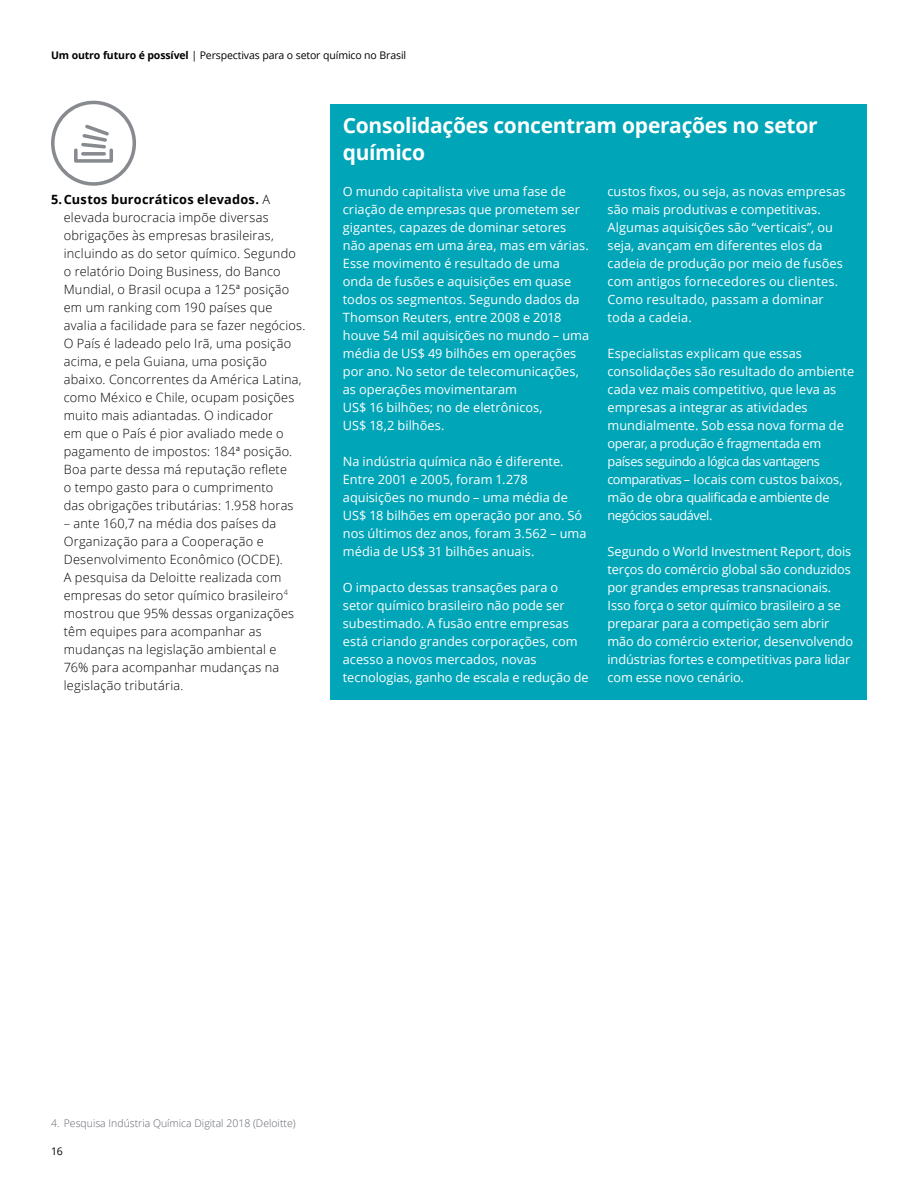
<style>
.page{position:relative;width:918px;height:1188px;background:#fff}
.page>*{position:absolute;margin:0;border:0;box-sizing:border-box;transform-origin:0 0}
.t1{font:700 21px/27px "Open Sans";letter-spacing:-.015em;color:#fff}
.t2{font:12.75px/18px "Open Sans";color:#fff}
.t3{font:300 12.75px/18px "Open Sans";letter-spacing:.02em;color:#000}
.t4{font:10.5px "Open Sans";letter-spacing:-.01em;color:#000}
.t5{font:300 10.5px "Open Sans";color:#5f636a}
.s1{font-weight:700}
</style>
<div class="page">
<svg style="left:51px;top:101px;width:85px;height:85px"></svg>
<div style="left:330px;top:104px;width:537px;height:595px;background:#00a5b8"></div>
<p class="t4" style="left:51px;top:48px;width:357px"><span class="s1">Um outro futuro é possível</span> | Perspectivas para o setor químico no Brasil</p>
<p class="t3" style="left:64px;top:190px;width:243px;text-indent:-13px"><span class="s1">5.Custos burocráticos elevados.</span> A elevada burocracia impõe diversas obrigações às empresas brasileiras, incluindo as do setor químico. Segundo o relatório Doing Business, do Banco Mundial, o Brasil ocupa a 125ª posição em um ranking com 190 países que avalia a facilidade para se fazer negócios.<br>O País é ladeado pelo Irã, uma posição acima, e pela Guiana, uma posição abaixo. Concorrentes da América Latina, como México e Chile, ocupam posições muito mais adiantadas. O indicador<br>em que o País é pior avaliado mede o pagamento de impostos: 184ª posição.<br>Boa parte dessa má reputação reflete<br>o tempo gasto para o cumprimento<br>das obrigações tributárias: 1.958 horas</p>
<p class="t3" style="left:64px;top:514px;width:232px">– ante 160,7 na média dos países da Organização para a Cooperação e Desenvolvimento Econômico (OCDE).<br>A pesquisa da Deloitte realizada com empresas do setor químico brasileiro<sup>4 </sup>mostrou que 95% dessas organizações têm equipes para acompanhar as mudanças na legislação ambiental e 76% para acompanhar mudanças na legislação tributária.</p>
<h1 class="t1" style="left:343px;top:111px;width:476px">Consolidações concentram operações no setor químico</h1>
<p class="t2" style="left:343px;top:182px;width:248px">O mundo capitalista vive uma fase de criação de empresas que prometem ser gigantes, capazes de dominar setores não apenas em uma área, mas em várias.<br>Esse movimento é resultado de uma onda de fusões e aquisições em quase todos os segmentos. Segundo dados da Thomson Reuters, entre 2008 e 2018 houve 54 mil aquisições no mundo – uma média de US$ 49 bilhões em operações por ano. No setor de telecomunicações, as operações movimentaram<br>US$ 16 bilhões; no de eletrônicos,<br>US$ 18,2 bilhões.</p>
<p class="t2" style="left:343px;top:452px;width:245px">Na indústria química não é diferente.<br>Entre 2001 e 2005, foram 1.278 aquisições no mundo – uma média de US$ 18 bilhões em operação por ano. Só nos últimos dez anos, foram 3.562 – uma média de US$ 31 bilhões anuais.</p>
<p class="t2" style="left:343px;top:578px;width:247px">O impacto dessas transações para o setor químico brasileiro não pode ser subestimado. A fusão entre empresas está criando grandes corporações, com acesso a novos mercados, novas tecnologias, ganho de escala e redução de</p>
<p class="t2" style="left:608px;top:182px;width:240px">custos fixos, ou seja, as novas empresas são mais produtivas e competitivas.<br>Algumas aquisições são “verticais”, ou seja, avançam em diferentes elos da cadeia de produção por meio de fusões com antigos fornecedores ou clientes.<br>Como resultado, passam a dominar toda a cadeia.</p>
<p class="t2" style="left:608px;top:344px;width:248px">Especialistas explicam que essas consolidações são resultado do ambiente cada vez mais competitivo, que leva as empresas a integrar as atividades mundialmente. Sob essa nova forma de operar, a produção é fragmentada em países seguindo a lógica das vantagens comparativas – locais com custos baixos, mão de obra qualificada e ambiente de negócios saudável.</p>
<p class="t2" style="left:608px;top:542px;width:247px">Segundo o World Investment Report, dois terços do comércio global são conduzidos por grandes empresas transnacionais.<br>Isso força o setor químico brasileiro a se preparar para a competição sem abrir mão do comércio exterior, desenvolvendo indústrias fortes e competitivas para lidar com esse novo cenário.</p>
<p class="t5" style="left:51px;top:1116px;width:246px">4. Pesquisa Indústria Química Digital 2018 (Deloitte)</p>
<p class="t4" style="left:51px;top:1144px;width:13px">16</p>
</div>
